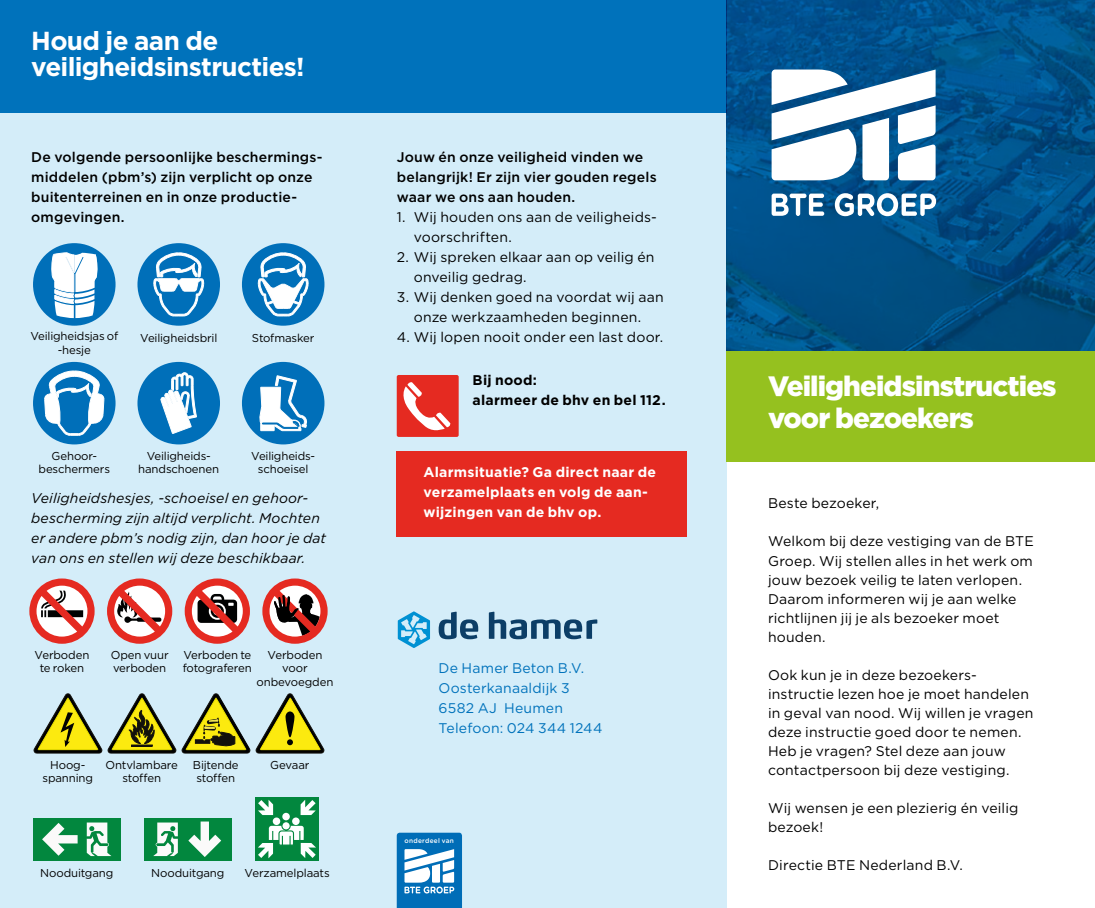
<style>
.page{position:relative;width:1095px;height:908px;background:#fff}
.page>*{position:absolute;margin:0;border:0;box-sizing:border-box;transform-origin:0 0}
.t1{font:900 28px/32px "Gotham";letter-spacing:-.035em;color:#fff}
.t2{font:700 26px/26px "Gotham";letter-spacing:-.025em;color:#fff}
.t3{font:14px/19px "Gotham";letter-spacing:.01em;color:#000}
.t4{font:500 14px/20px "Gotham";letter-spacing:.015em;color:#000}
.t5{font:italic 14px/20px "Gotham";letter-spacing:.01em;color:#000}
.t6{font:700 14px/20px "Gotham";letter-spacing:.015em;color:#fff}
.t7{font:14px/20px "Gotham";letter-spacing:.015em;color:#0072bb}
.t8{font:700 14px/20px "Gotham";letter-spacing:.015em;color:#000}
.t9{font:11.4px/13.4px "Gotham";letter-spacing:-.01em;color:#000;text-align:center}
.t10{font:500 6.8px "Gotham Rounded";letter-spacing:.04em;color:#fff}
</style>
<div class="page">
<div style="left:0;top:0;width:726px;height:113px;background:#0072bb"></div>
<div style="left:0;top:113px;width:726px;height:794px;background:#d4edf9"></div>
<svg style="left:726px;top:0;width:368px;height:351px;background:#005088"></svg>
<svg style="left:771px;top:193px;width:53px;height:23px"></svg>
<svg style="left:834px;top:193px;width:101px;height:23px"></svg>
<svg style="left:771px;top:69px;width:164px;height:111px"></svg>
<div style="left:396px;top:375px;width:62px;height:61px;background:#e52a21;border-radius:2px"></div>
<svg style="left:403px;top:382px;width:48px;height:49px"></svg>
<div style="left:33px;top:243px;width:82px;height:82px;background:#006fb9;border-radius:50%"></div>
<svg style="left:51px;top:252px;width:47px;height:66px;background:#c7dfef"></svg>
<div style="left:137px;top:243px;width:83px;height:82px;background:#006fb9;border-radius:50%"></div>
<svg style="left:153px;top:251px;width:52px;height:66px"></svg>
<div style="left:242px;top:243px;width:82px;height:82px;background:#006fb9;border-radius:50%"></div>
<svg style="left:257px;top:251px;width:52px;height:66px"></svg>
<div style="left:33px;top:362px;width:82px;height:82px;background:#006fb9;border-radius:50%"></div>
<svg style="left:43px;top:369px;width:62px;height:67px"></svg>
<div style="left:137px;top:362px;width:83px;height:82px;background:#006fb9;border-radius:50%"></div>
<svg style="left:160px;top:372px;width:37px;height:62px"></svg>
<div style="left:242px;top:362px;width:82px;height:82px;background:#006fb9;border-radius:50%"></div>
<svg style="left:259px;top:375px;width:48px;height:56px"></svg>
<svg style="left:33px;top:693px;width:291px;height:60px"></svg>
<svg style="left:262px;top:578px;width:65px;height:65px"></svg>
<svg style="left:29px;top:578px;width:66px;height:65px"></svg>
<svg style="left:185px;top:578px;width:65px;height:65px"></svg>
<svg style="left:107px;top:578px;width:65px;height:65px"></svg>
<svg style="left:396px;top:832px;width:66px;height:75px;background:#4c98cc"></svg>
<div style="left:726px;top:351px;width:368px;height:110px;background:#95c11f"></div>
<svg style="left:438px;top:611px;width:40px;height:28px"></svg>
<svg style="left:488px;top:611px;width:109px;height:28px"></svg>
<svg style="left:397px;top:611px;width:33px;height:36px"></svg>
<div style="left:144px;top:817px;width:87px;height:43px;background:#02873e"></div>
<svg style="left:154px;top:822px;width:24px;height:33px"></svg>
<svg style="left:188px;top:821px;width:33px;height:35px"></svg>
<div style="left:33px;top:817px;width:87px;height:43px;background:#02873e"></div>
<svg style="left:86px;top:822px;width:24px;height:33px"></svg>
<svg style="left:42px;top:823px;width:36px;height:32px"></svg>
<div style="left:255px;top:796px;width:64px;height:64px;background:#02873e"></div>
<svg style="left:300px;top:800px;width:16px;height:14px"></svg>
<svg style="left:258px;top:800px;width:15px;height:14px"></svg>
<div style="left:273px;top:817px;width:7px;height:7px;background:#fff;border-radius:50%"></div>
<div style="left:292px;top:817px;width:7px;height:7px;background:#fff;border-radius:50%"></div>
<div style="left:282px;top:812px;width:8px;height:8px;background:#fff;border-radius:50%"></div>
<svg style="left:282px;top:821px;width:8px;height:8px"></svg>
<div style="left:281px;top:820px;width:10px;height:10px;border:1px solid #02873e;border-radius:50%"></div>
<svg style="left:258px;top:825px;width:58px;height:32px"></svg>
<div style="left:396px;top:451px;width:290px;height:85px;background:#e52a21"></div>
<h2 class="t2" style="left:31px;top:27px;width:275px">Houd je aan de veiligheidsinstructies!</h2>
<p class="t4" style="left:31px;top:147px;width:292px">De volgende persoonlijke beschermings&shy;middelen (pbm’s) zijn verplicht op onze buitenterreinen en in onze productie&shy;omgevingen.</p>
<p class="t9" style="left:30px;top:329px;width:89px">Veiligheidsjas of -hesje</p>
<p class="t9" style="left:140px;top:331px;width:79px">Veiligheidsbril</p>
<p class="t9" style="left:252px;top:331px;width:64px">Stofmasker</p>
<p class="t9" style="left:39px;top:449px;width:73px">Gehoor&shy;beschermers</p>
<p class="t9" style="left:138px;top:449px;width:82px">Veiligheids&shy;handschoenen</p>
<p class="t9" style="left:251px;top:449px;width:65px">Veiligheids&shy;schoeisel</p>
<p class="t5" style="left:31px;top:487px;width:296px">Veiligheidshesjes, -schoeisel en gehoor&shy;bescherming zijn altijd verplicht. Mochten er andere pbm’s nodig zijn, dan hoor je dat van ons en stellen wij deze beschikbaar.</p>
<p class="t9" style="left:256px;top:647px;width:78px">Verboden voor onbevoegden</p>
<p class="t9" style="left:35px;top:647px;width:56px">Verboden te roken</p>
<p class="t9" style="left:183px;top:647px;width:71px;text-align:left">Verboden te fotograferen</p>
<p class="t9" style="left:111px;top:647px;width:59px;text-align:left">Open vuur verboden</p>
<p class="t9" style="left:42px;top:757px;width:52px">Hoog&shy;spanning</p>
<p class="t9" style="left:105px;top:757px;width:74px">Ontvlambare</p>
<p class="t9" style="left:270px;top:757px;width:41px">Gevaar</p>
<p class="t9" style="left:193px;top:757px;width:47px">Bijtende stoffen</p>
<p class="t9" style="left:122px;top:771px;width:40px">stoffen</p>
<p class="t9" style="left:40px;top:865px;width:75px">Nooduitgang</p>
<p class="t9" style="left:151px;top:865px;width:75px">Nooduitgang</p>
<p class="t9" style="left:244px;top:865px;width:87px">Verzamelplaats</p>
<p class="t4" style="left:396px;top:147px;width:261px">Jouw én onze veiligheid vinden we belangrijk! Er zijn vier gouden regels waar we ons aan houden.</p>
<p class="t3" style="left:413px;top:207px;width:244px;line-height:20px;text-indent:-17px">1. Wij houden ons aan de veiligheids&shy;voorschriften.</p>
<p class="t3" style="left:413px;top:247px;width:242px;line-height:20px;text-indent:-17px">2. Wij spreken elkaar aan op veilig én onveilig gedrag.</p>
<p class="t3" style="left:396px;top:287px;width:268px;line-height:20px;text-align:center">3. Wij denken goed na voordat wij aan onze werkzaamheden beginnen.</p>
<p class="t3" style="left:396px;top:327px;width:268px">4. Wij lopen nooit onder een last door.</p>
<p class="t8" style="left:472px;top:369px;width:194px">Bij nood:<br>alarmeer de bhv en bel 112.</p>
<p class="t6" style="left:423px;top:461px;width:234px">Alarmsituatie? Ga direct naar de verzamelplaats en volg de aan&shy;wijzingen van de bhv op.</p>
<p class="t7" style="left:438px;top:657px;width:165px">De Hamer Beton B.V.<br>Oosterkanaaldijk 3<br>6582 AJ Heumen<br>Telefoon: 024 344 1244</p>
<p class="t10" style="left:404px;top:835px;width:51px">onderdeel van</p>
<h1 class="t1" style="left:767px;top:369px;width:290px">Veiligheidsinstructies voor bezoekers</h1>
<p class="t3" style="left:767px;top:493px;width:113px">Beste bezoeker,</p>
<p class="t3" style="left:767px;top:531px;width:267px">Welkom bij deze vestiging van de BTE<br>Groep. Wij stellen alles in het werk om jouw bezoek veilig te laten verlopen.<br>Daarom informeren wij je aan welke richtlijnen jij je als bezoeker moet houden.</p>
<p class="t3" style="left:767px;top:664px;width:267px">Ook kun je in deze bezoekers&shy;instructie lezen hoe je moet handelen in geval van nood. Wij willen je vragen deze instructie goed door te nemen.<br>Heb je vragen? Stel deze aan jouw contactpersoon bij deze vestiging.</p>
<p class="t3" style="left:767px;top:797px;width:252px">Wij wensen je een plezierig én veilig bezoek!</p>
<p class="t3" style="left:767px;top:854px;width:196px">Directie BTE Nederland B.V.</p>
</div>
